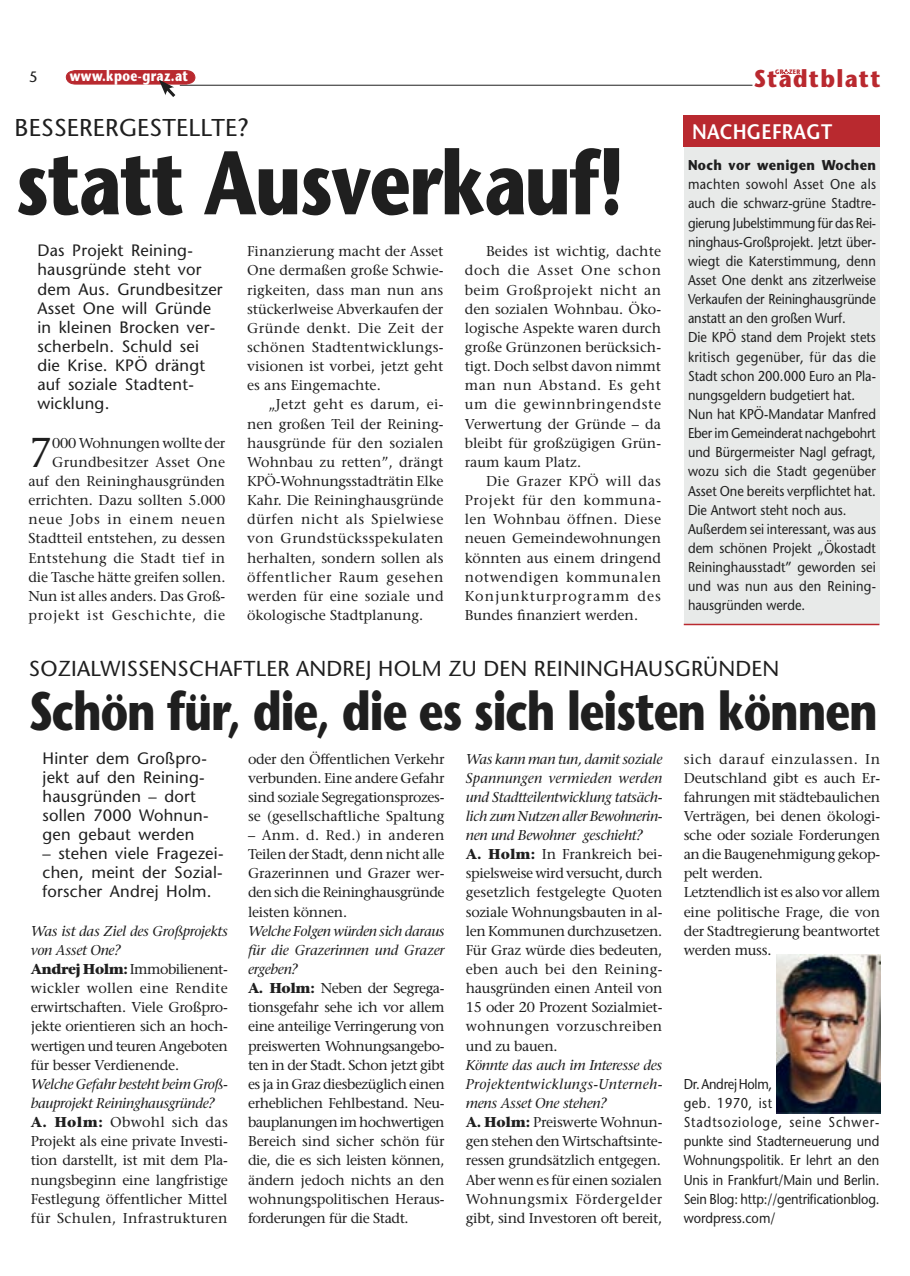
<style>
.page{position:relative;width:910px;height:1276px;background:#fff}
.page>*{position:absolute;margin:0;border:0;box-sizing:border-box;transform-origin:0 0}
.headline_B_T2{font:700 90px "Stone Sans";letter-spacing:-.025em;color:#1f1f1f;scale:.8 1}
.headline_B_T2-2{font:700 54px "Stone Sans";letter-spacing:-.025em;color:#1f1f1f;scale:.8 1}
.Fließtext{font:41.55px "Stone Serif";color:#1f1f1f}
.UeberttitelVers{font:24.3px "Stone Sans";letter-spacing:.01em;color:#1f1f1f}
.Absatzformat_1{font:700 24.3px "Stone Sans";letter-spacing:.06em;color:#b9292f;scale:.9 1}
.UeberttitelVers-2{font:21.6px "Stone Sans";letter-spacing:.01em;color:#1f1f1f}
.halbtitel_Kolumne{font:600 21px "Stone Sans";letter-spacing:.01em;color:#fff;scale:.9 1}
.Vorspann{font:16.5px/19.2px "Stone Sans";letter-spacing:.015em;color:#1f1f1f}
.Absatzformat_1-2{font:700 15px "Stone Sans";letter-spacing:.03em;color:#fff;scale:.8 1}
.t1{font:15px "Stone Sans";color:#1f1f1f}
.Fließtext-2{font:14.25px/19.2px "Stone Serif";color:#1f1f1f;text-align:justify}
.Text_Kastl{font:14.25px/19.2px "Stone Sans";color:#1f1f1f;text-align:justify;scale:.9 1}
.Fließtext-3{font:italic 14.25px/19.2px "Stone Serif";letter-spacing:-.02em;color:#1f1f1f;text-align:justify}
.Absatzformat_1-3{font:700 6.45px "Stone Sans";letter-spacing:.06em;color:#b9292f;scale:.9 1}
.s1{font-weight:700}
</style>
<div class="page">
<hr style="left:180px;top:85px;width:572px;height:1px;background:#1f1f1f">
<svg style="left:783px;top:69px;width:6px;height:5px"></svg>
<svg style="left:66px;top:70px;width:130px;height:27px"></svg>
<div style="left:684px;top:147px;width:196px;height:478px;background:#e8eae9"></div>
<div style="left:684px;top:115px;width:196px;height:32px;background:#b9292f"></div>
<hr style="left:684px;top:624px;width:195px;height:1px;background:#b9292f">
<img style="left:776px;top:954px;width:104px;height:159px">
<p class="Absatzformat_1-3" style="left:775px;top:67px;width:29px">GRAZER</p>
<p class="t1" style="left:29px;top:67px;width:10px">5</p>
<p class="Absatzformat_1" style="left:754px;top:64px;width:142px">Stadtblatt</p>
<p class="Absatzformat_1-2" style="left:70px;top:66px;width:149px">www.kpoe-graz.at</p>
<p class="UeberttitelVers" style="left:15px;top:113px;width:236px">BESSERERGESTELLTE?</p>
<p class="headline_B_T2" style="left:16px;top:126px;width:763px">statt Ausverkauf!</p>
<p class="Vorspann" style="left:37px;top:241px;width:187px">Das Projekt Reining&shy;hausgründe steht vor dem Aus. Grundbesitzer<br>Asset One will Gründe in kleinen Brocken ver&shy;scherbeln. Schuld sei die Krise. KPÖ drängt auf soziale Stadtent&shy;wicklung.</p>
<p class="Fließtext" style="left:28px;top:427px;width:25px">7</p>
<p class="Fließtext-2" style="left:247px;top:242px;width:198px">Finanzierung macht der Asset One dermaßen große Schwie&shy;rigkeiten, dass man nun ans stückerlweise Abverkaufen der Gründe denkt. Die Zeit der schönen Stadtentwicklungs&shy;visionen ist vorbei, jetzt geht es ans Eingemachte.</p>
<p class="Fließtext-2" style="left:247px;top:395px;width:198px;text-indent:21px">„Jetzt geht es darum, ei&shy;nen großen Teil der Reining&shy;hausgründe für den sozialen Wohnbau zu retten”, drängt KPÖ-Wohnungsstadträtin Elke Kahr. Die Reininghausgründe dürfen nicht als Spielwiese von Grundstücksspekulaten herhalten, sondern sollen als öffentlicher Raum gesehen werden für eine soziale und ökologische Stadtplanung.</p>
<p class="Fließtext-2" style="left:465px;top:242px;width:198px;text-indent:21px">Beides ist wichtig, dachte doch die Asset One schon beim Großprojekt nicht an den sozialen Wohnbau. Öko&shy;logische Aspekte waren durch große Grünzonen berücksich&shy;tigt. Doch selbst davon nimmt man nun Abstand. Es geht um die gewinnbringendste Verwertung der Gründe – da bleibt für großzügigen Grün&shy;raum kaum Platz.</p>
<p class="Fließtext-2" style="left:465px;top:471px;width:198px;text-indent:21px">Die Grazer KPÖ will das Projekt für den kommuna&shy;len Wohnbau öffnen. Diese neuen Gemeindewohnungen könnten aus einem dringend notwendigen kommunalen Konjunkturprogramm des Bundes finanziert werden.</p>
<p class="Fließtext-2" style="left:28px;top:433px;width:199px;text-align:right">000 Wohnungen wollte der<br>Grundbesitzer Asset One auf den Reininghausgründen errichten. Dazu sollten 5.000 neue Jobs in einem neuen<br>Stadtteil entstehen, zu dessen<br>Entstehung die Stadt tief in die Tasche hätte greifen sollen.<br>Nun ist alles anders. Das Groß&shy;projekt ist Geschichte, die</p>
<p class="halbtitel_Kolumne" style="left:692px;top:119px;width:157px">NACHGEFRAGT</p>
<p class="Text_Kastl" style="left:688px;top:155px;width:210px"><span class="s1">Noch vor wenigen Wochen </span>machten sowohl Asset One als auch die schwarz-grüne Stadtre&shy;gierung Jubelstimmung für das Rei&shy;ninghaus-Großprojekt. Jetzt über&shy;wiegt die Katerstimmung, denn Asset One denkt ans zitzerlweise Verkaufen der Reininghausgründe anstatt an den großen Wurf.</p>
<p class="Text_Kastl" style="left:688px;top:328px;width:210px">Die KPÖ stand dem Projekt stets kritisch gegenüber, für das die Stadt schon 200.000 Euro an Pla&shy;nungsgeldern budgetiert hat.</p>
<p class="Text_Kastl" style="left:688px;top:404px;width:210px">Nun hat KPÖ-Mandatar Manfred Eber im Gemeinderat nachgebohrt und Bürgermeister Nagl gefragt, wozu sich die Stadt gegenüber Asset One bereits verpflichtet hat.<br>Die Antwort steht noch aus.</p>
<p class="Text_Kastl" style="left:688px;top:519px;width:210px">Außerdem sei interessant, was aus dem schönen Projekt „Ökostadt Reininghausstadt” geworden sei und was nun aus den Reining&shy;hausgründen werde.</p>
<p class="UeberttitelVers-2" style="left:29px;top:655px;width:752px">SOZIALWISSENSCHAFTLER ANDREJ HOLM ZU DEN REININGHAUSGRÜNDEN</p>
<p class="headline_B_T2-2" style="left:29px;top:677px;width:1062px">Schön für, die, die es sich leisten können</p>
<p class="Vorspann" style="left:43px;top:748px;width:168px">Hinter dem Großpro&shy;jekt auf den Reining&shy;hausgründen – dort sollen 7000 Wohnun&shy;gen gebaut werden</p>
<p class="Vorspann" style="left:43px;top:843px;width:183px;text-align:justify">– stehen viele Fragezei&shy;chen, meint der Sozial&shy;forscher Andrej Holm.</p>
<p class="Fließtext-3" style="left:31px;top:921px;width:198px">Was ist das Ziel des Großprojekts von Asset One?</p>
<p class="Fließtext-2" style="left:31px;top:959px;width:199px"><span class="s1">Andrej Holm:</span> Immobilienent&shy;wickler wollen eine Rendite erwirtschaften. Viele Großpro&shy;jekte orientieren sich an hoch&shy;wertigen und teuren Angeboten für besser Verdienende.</p>
<p class="Fließtext-3" style="left:31px;top:1074px;width:199px">Welche Gefahr besteht beim Groß&shy;bauprojekt Reininghausgründe?</p>
<p class="Fließtext-2" style="left:31px;top:1112px;width:199px"><span class="s1">A. Holm:</span> Obwohl sich das Projekt als eine private Investi&shy;tion darstellt, ist mit dem Pla&shy;nungsbeginn eine langfristige Festlegung öffentlicher Mittel für Schulen, Infrastrukturen</p>
<p class="Fließtext-2" style="left:248px;top:749px;width:198px">oder den Öffentlichen Verkehr verbunden. Eine andere Gefahr sind soziale Segregationsprozes&shy;se (gesellschaftliche Spaltung</p>
<p class="Fließtext-2" style="left:248px;top:825px;width:198px">– Anm. d. Red.) in anderen Teilen der Stadt, denn nicht alle Grazerinnen und Grazer wer&shy;den sich die Reininghausgründe leisten können.</p>
<p class="Fließtext-3" style="left:248px;top:921px;width:198px">Welche Folgen würden sich daraus für die Grazerinnen und Grazer ergeben?</p>
<p class="Fließtext-2" style="left:248px;top:978px;width:198px"><span class="s1">A. Holm:</span> Neben der Segrega&shy;tionsgefahr sehe ich vor allem eine anteilige Verringerung von preiswerten Wohnungsangebo&shy;ten in der Stadt. Schon jetzt gibt es ja in Graz diesbezüglich einen erheblichen Fehlbestand. Neu&shy;bauplanungen im hochwertigen Bereich sind sicher schön für die, die es sich leisten können, ändern jedoch nichts an den wohnungspolitischen Heraus&shy;forderungen für die Stadt.</p>
<p class="Fließtext-2" style="left:684px;top:749px;width:198px">sich darauf einzulassen. In Deutschland gibt es auch Er&shy;fahrungen mit städtebaulichen Verträgen, bei denen ökologi&shy;sche oder soziale Forderungen an die Baugenehmigung gekop&shy;pelt werden.</p>
<p class="Fließtext-2" style="left:684px;top:883px;width:198px">Letztendlich ist es also vor allem eine politische Frage, die von der Stadtregierung beantwortet werden muss.</p>
<p class="Fließtext-3" style="left:466px;top:749px;width:198px">Was kann man tun, damit soziale Spannungen vermieden werden und Stadtteilentwicklung tatsäch&shy;lich zum Nutzen aller Bewohnerin&shy;nen und Bewohner geschieht?</p>
<p class="Fließtext-2" style="left:466px;top:844px;width:198px"><span class="s1">A. Holm:</span> In Frankreich bei&shy;spielsweise wird versucht, durch gesetzlich festgelegte Quoten soziale Wohnungsbauten in al&shy;len Kommunen durchzusetzen.<br>Für Graz würde dies bedeuten, eben auch bei den Reining&shy;hausgründen einen Anteil von 15 oder 20 Prozent Sozialmiet&shy;wohnungen vorzuschreiben und zu bauen.</p>
<p class="Fließtext-3" style="left:466px;top:1055px;width:198px">Könnte das auch im Interesse des Projektentwicklungs-Unterneh&shy;mens Asset One stehen?</p>
<p class="Fließtext-2" style="left:466px;top:1112px;width:198px"><span class="s1">A. Holm:</span> Preiswerte Wohnun&shy;gen stehen den Wirtschaftsinte&shy;ressen grundsätzlich entgegen.</p>
<p class="Fließtext-2" style="left:466px;top:1170px;width:198px">Aber wenn es für einen sozialen Wohnungsmix Fördergelder gibt, sind Investoren oft bereit,</p>
<p class="Text_Kastl" style="left:684px;top:1074px;width:219px;text-align:left">Dr. Andrej Holm,<br>geb. 1970, ist<br>Stadtsoziologe, seine Schwer&shy;punkte sind Stadterneuerung und<br>Wohnungspolitik. Er lehrt an den<br>Unis in Frankfurt/Main und Berlin.<br>Sein Blog: http://gentrificationblog. wordpress.com/</p>
</div>
